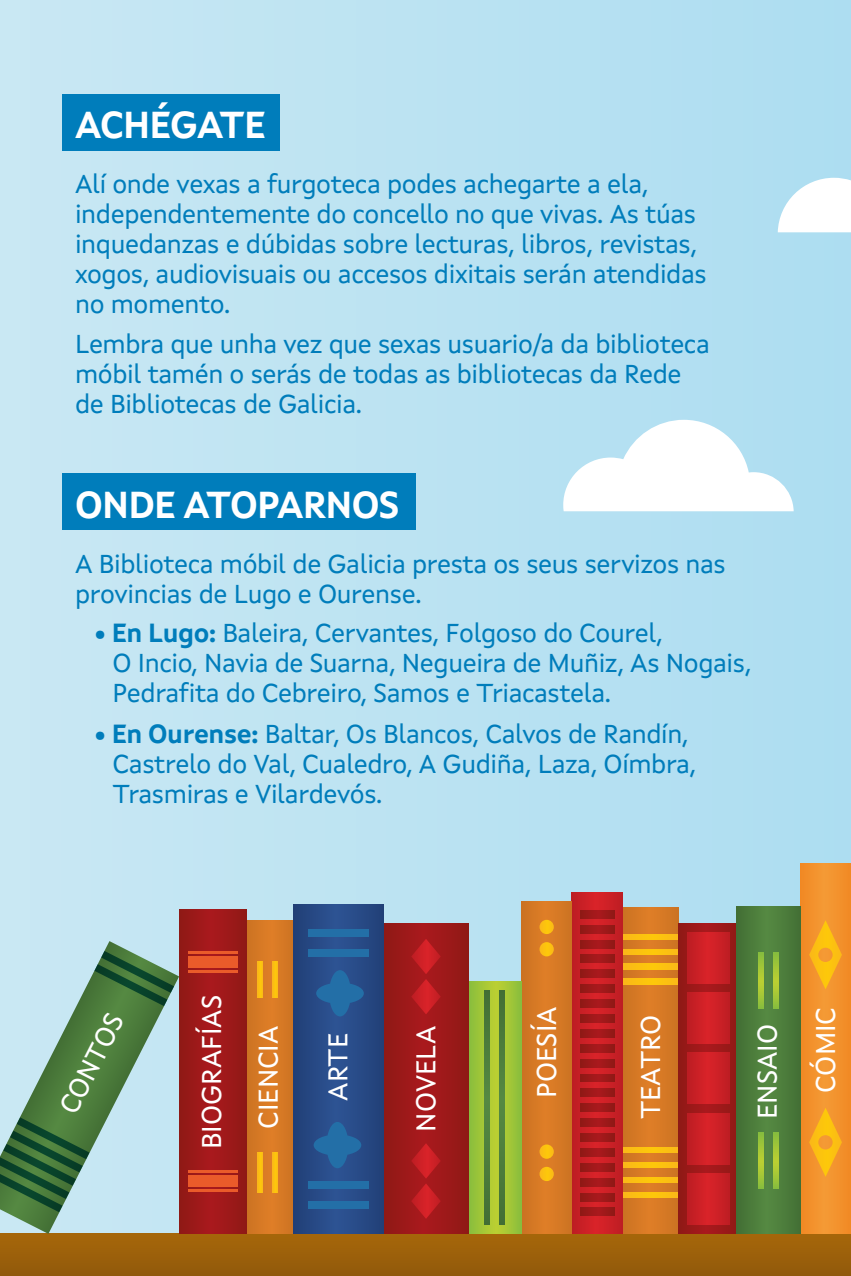
<style>
.page{position:relative;width:851px;height:1276px;background:#fff}
.page>*{position:absolute;margin:0;border:0;box-sizing:border-box;transform-origin:0 0}
.t1{font:700 37.5px "Xunta Sans";letter-spacing:-.02em;color:#fff}
.t2{font:27.5px "Xunta Sans";color:#fff}
.t3{font:26.25px/30px "Xunta Sans";letter-spacing:-.015em;color:#007dbb}
.s1{font-weight:700}
</style>
<div class="page">
<div style="left:0;top:0;width:850px;height:1276px;background:linear-gradient(to right,#c9e8f3,#adddf1)"></div>
<div style="left:0;top:1233px;width:850px;height:43px;background:#9c600b"></div>
<div style="left:62px;top:473px;width:354px;height:57px;background:#007dbb"></div>
<div style="left:62px;top:95px;width:218px;height:56px;background:#007dbb"></div>
<svg style="left:563px;top:420px;width:230px;height:91px"></svg>
<svg style="left:0;top:941px;width:179px;height:292px;background:#a3c8be"></svg>
<svg style="left:0;top:1117px;width:89px;height:95px;background:#487951"></svg>
<svg style="left:94px;top:951px;width:80px;height:55px;background:#4e7e55"></svg>
<div style="left:622px;top:907px;width:56px;height:326px;background:#d77925"></div>
<div style="left:622px;top:1177px;width:56px;height:5px;background:#fcc010"></div>
<div style="left:622px;top:1192px;width:56px;height:5px;background:#fcc010"></div>
<div style="left:622px;top:979px;width:56px;height:5px;background:#fcc010"></div>
<div style="left:622px;top:1162px;width:56px;height:5px;background:#fcc010"></div>
<div style="left:622px;top:964px;width:56px;height:5px;background:#fcc010"></div>
<div style="left:622px;top:1147px;width:56px;height:5px;background:#fcc010"></div>
<div style="left:622px;top:949px;width:56px;height:5px;background:#fcc010"></div>
<div style="left:622px;top:934px;width:56px;height:5px;background:#fcc010"></div>
<svg style="left:678px;top:923px;width:58px;height:310px;background:#991918"></svg>
<div style="left:687px;top:932px;width:42px;height:52px;background:linear-gradient(to right,#cb2026,#cd2127)"></div>
<div style="left:687px;top:992px;width:42px;height:51px;background:linear-gradient(to right,#cb2026,#cd2127)"></div>
<div style="left:687px;top:1052px;width:42px;height:51px;background:linear-gradient(to right,#cb2026,#cd2127)"></div>
<div style="left:687px;top:1113px;width:42px;height:51px;background:linear-gradient(to right,#cb2026,#cd2127)"></div>
<div style="left:687px;top:1173px;width:42px;height:51px;background:linear-gradient(to right,#cb2026,#cd2127)"></div>
<div style="left:800px;top:863px;width:50px;height:370px;background:#f2902b"></div>
<svg style="left:809px;top:920px;width:32px;height:69px"></svg>
<svg style="left:809px;top:1108px;width:32px;height:68px"></svg>
<div style="left:736px;top:907px;width:64px;height:326px;background:linear-gradient(to bottom,#4d7d3b,#4d7d3b)"></div>
<svg style="left:758px;top:952px;width:5px;height:56px"></svg>
<svg style="left:773px;top:952px;width:5px;height:56px"></svg>
<svg style="left:758px;top:1132px;width:5px;height:56px"></svg>
<svg style="left:773px;top:1132px;width:5px;height:56px"></svg>
<svg style="left:571px;top:892px;width:51px;height:341px;background:#c52124"></svg>
<svg style="left:580px;top:910px;width:34px;height:8px"></svg>
<svg style="left:580px;top:925px;width:34px;height:8px"></svg>
<svg style="left:580px;top:940px;width:34px;height:8px"></svg>
<svg style="left:580px;top:955px;width:34px;height:8px"></svg>
<svg style="left:580px;top:970px;width:34px;height:8px"></svg>
<svg style="left:580px;top:984px;width:34px;height:8px"></svg>
<svg style="left:580px;top:999px;width:34px;height:8px"></svg>
<svg style="left:580px;top:1014px;width:34px;height:8px"></svg>
<svg style="left:580px;top:1029px;width:34px;height:8px"></svg>
<svg style="left:580px;top:1044px;width:34px;height:8px"></svg>
<svg style="left:580px;top:1059px;width:34px;height:8px"></svg>
<svg style="left:580px;top:1074px;width:34px;height:8px"></svg>
<svg style="left:580px;top:1089px;width:34px;height:8px"></svg>
<svg style="left:580px;top:1103px;width:34px;height:8px"></svg>
<svg style="left:580px;top:1118px;width:34px;height:8px"></svg>
<svg style="left:580px;top:1133px;width:34px;height:8px"></svg>
<svg style="left:580px;top:1148px;width:34px;height:8px"></svg>
<svg style="left:580px;top:1163px;width:34px;height:8px"></svg>
<svg style="left:580px;top:1178px;width:34px;height:8px"></svg>
<svg style="left:580px;top:1193px;width:34px;height:8px"></svg>
<svg style="left:580px;top:1208px;width:34px;height:8px"></svg>
<div style="left:521px;top:902px;width:50px;height:331px;background:#d67925"></div>
<svg style="left:539px;top:920px;width:14px;height:14px"></svg>
<div style="left:539px;top:942px;width:14px;height:14px;background:#fcc20f;border-radius:7px"></div>
<div style="left:539px;top:1144px;width:14px;height:14px;background:#fcc20f;border-radius:7px"></div>
<svg style="left:539px;top:1166px;width:14px;height:15px"></svg>
<svg style="left:468px;top:981px;width:53px;height:252px;background:#9bc138"></svg>
<svg style="left:484px;top:990px;width:6px;height:234px"></svg>
<svg style="left:499px;top:990px;width:5px;height:234px"></svg>
<div style="left:383px;top:923px;width:85px;height:310px;background:#9b1919"></div>
<svg style="left:411px;top:1143px;width:29px;height:75px"></svg>
<svg style="left:411px;top:938px;width:29px;height:76px"></svg>
<div style="left:246px;top:921px;width:48px;height:312px;background:#d67925"></div>
<div style="left:257px;top:1152px;width:6px;height:40px;background:#fcc20f"></div>
<div style="left:272px;top:1152px;width:5px;height:40px;background:#fcc20f"></div>
<div style="left:257px;top:961px;width:6px;height:36px;background:#fcc20f"></div>
<div style="left:272px;top:961px;width:5px;height:36px;background:#fcc20f"></div>
<div style="left:179px;top:909px;width:67px;height:324px;background:#9d1919"></div>
<div style="left:188px;top:956px;width:49px;height:12px;background:#ea5b2a"></div>
<hr style="left:188px;top:970px;width:49px;height:3px;background:#ea5b2a">
<hr style="left:188px;top:951px;width:49px;height:3px;background:#ea5b2a">
<div style="left:188px;top:1175px;width:49px;height:11px;background:#ea5b2a"></div>
<hr style="left:188px;top:1189px;width:49px;height:2px;background:#ea5b2a">
<hr style="left:188px;top:1170px;width:49px;height:3px;background:#ea5b2a">
<div style="left:294px;top:904px;width:89px;height:329px;background:linear-gradient(to right,#274a86,#284b86)"></div>
<div style="left:308px;top:1201px;width:61px;height:7px;background:#236fa7"></div>
<div style="left:308px;top:1181px;width:61px;height:8px;background:#236fa7"></div>
<div style="left:326px;top:1122px;width:22px;height:46px;background:#236fa7;border-radius:50%"></div>
<div style="left:313px;top:1134px;width:48px;height:21px;background:#236fa7;border-radius:50%"></div>
<div style="left:308px;top:929px;width:61px;height:8px;background:#236fa7"></div>
<div style="left:308px;top:949px;width:61px;height:8px;background:#236fa7"></div>
<div style="left:329px;top:970px;width:22px;height:46px;background:#236fa7;border-radius:50%"></div>
<div style="left:316px;top:982px;width:48px;height:22px;background:#236fa7;border-radius:50%"></div>
<svg style="left:777px;top:89px;width:73px;height:143px"></svg>
<h1 class="t1" style="left:75px;top:103px;width:192px">ACHÉGATE</h1>
<p class="t3" style="left:75px;top:169px;width:633px">Alí onde vexas a furgoteca podes achegarte a ela, independentemente do concello no que vivas. As túas inquedanzas e dúbidas sobre lecturas, libros, revistas, xogos, audiovisuais ou accesos dixitais serán atendidas no momento.</p>
<p class="t3" style="left:75px;top:329px;width:636px">Lembra que unha vez que sexas usuario/a da biblioteca móbil tamén o serás de todas as bibliotecas da Rede de Bibliotecas de Galicia.</p>
<h1 class="t1" style="left:75px;top:483px;width:326px">ONDE ATOPARNOS</h1>
<p class="t3" style="left:75px;top:549px;width:652px">A Biblioteca móbil de Galicia presta os seus servizos nas provincias de Lugo e Ourense.</p>
<p class="t3" style="left:113px;top:618px;width:640px;text-indent:-18px"><span class="s1">• En Lugo:</span> Baleira, Cervantes, Folgoso do Courel,<br>O Incio, Navia de Suarna, Negueira de Muñiz, As Nogais,<br>Pedrafita do Cebreiro, Samos e Triacastela.</p>
<p class="t3" style="left:113px;top:718px;width:585px;text-indent:-18px"><span class="s1">• En Ourense:</span> Baltar, Os Blancos, Calvos de Randín,<br>Castrelo do Val, Cualedro, A Gudiña, Laza, Oímbra,<br>Trasmiras e Vilardevós.</p>
<p class="t2" style="left:195px;top:1149px;width:156px;rotate:-90deg">BIOGRAFÍAS</p>
<p class="t2" style="left:530px;top:1098px;width:93px;rotate:-90deg">POESÍA</p>
<p class="t2" style="left:52px;top:1104px;width:110px;rotate:-63deg">CONTOS</p>
<p class="t2" style="left:634px;top:1119px;width:106px;rotate:-90deg">TEATRO</p>
<p class="t2" style="left:808px;top:1093px;width:88px;rotate:-90deg">CÓMIC</p>
<p class="t2" style="left:750px;top:1119px;width:97px;rotate:-90deg">ENSAIO</p>
<p class="t2" style="left:252px;top:1129px;width:105px;rotate:-90deg">CIENCIA</p>
<p class="t2" style="left:409px;top:1131px;width:107px;rotate:-90deg">NOVELA</p>
<p class="t2" style="left:321px;top:1100px;width:69px;rotate:-90deg">ARTE</p>
</div>
